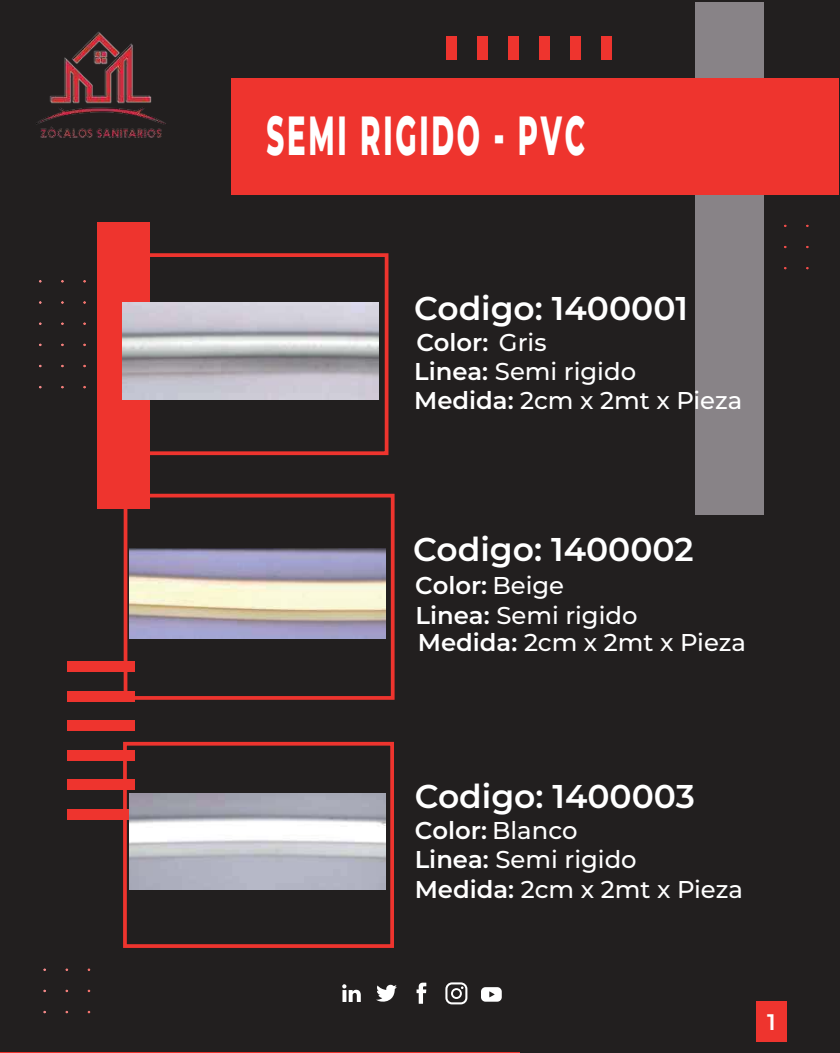
<style>
.page{position:relative;width:840px;height:1053px;background:#fff}
.page>*{position:absolute;margin:0;border:0;box-sizing:border-box;transform-origin:0 0}
.t1{font:800 55px "Montserrat";letter-spacing:.1em;color:#fff;scale:.5 1}
.t2{font:600 32.88px "Montserrat";color:#fff}
.t3{font:500 24.25px/29.1px "Montserrat";color:#fff}
.t4{font:600 22.5px "Montserrat";color:#fff}
.s1{font-weight:600}
</style>
<div class="page">
<div style="left:0;top:0;width:839px;height:1052px;background:#221f1f"></div>
<div style="left:695px;top:2px;width:68px;height:512px;background:#888387"></div>
<hr style="left:0;top:1051px;width:519px;height:1px;background:#ee342e">
<div style="left:755px;top:1001px;width:31px;height:40px;background:#ee342e"></div>
<div style="left:97px;top:222px;width:52px;height:286px;background:#ee342e"></div>
<div style="left:232px;top:78px;width:606px;height:116px;background:#ee342e"></div>
<div style="left:67px;top:809px;width:68px;height:10px;background:#ee342e"></div>
<div style="left:67px;top:779px;width:68px;height:10px;background:#ee342e"></div>
<div style="left:67px;top:750px;width:68px;height:10px;background:#ee342e"></div>
<div style="left:67px;top:720px;width:68px;height:10px;background:#ee342e"></div>
<div style="left:67px;top:691px;width:68px;height:10px;background:#ee342e"></div>
<div style="left:67px;top:661px;width:68px;height:10px;background:#ee342e"></div>
<div style="left:446px;top:36px;width:11px;height:24px;background:#ee342e"></div>
<div style="left:477px;top:36px;width:11px;height:24px;background:#ee342e"></div>
<div style="left:508px;top:36px;width:10px;height:24px;background:#ee342e"></div>
<div style="left:539px;top:36px;width:10px;height:24px;background:#ee342e"></div>
<div style="left:569px;top:36px;width:11px;height:24px;background:#ee342e"></div>
<div style="left:600px;top:36px;width:11px;height:24px;background:#ee342e"></div>
<div style="left:114px;top:253px;width:274px;height:202px;border:4px solid #ee342e"></div>
<img style="left:36px;top:31px;width:130px;height:107px">
<div style="left:124px;top:493px;width:270px;height:206px;border:4px solid #ee342e"></div>
<div style="left:123px;top:741px;width:271px;height:206px;border:4px solid #ee342e"></div>
<svg style="left:481px;top:987px;width:20px;height:14px"></svg>
<svg style="left:376px;top:984px;width:20px;height:18px"></svg>
<svg style="left:416px;top:982px;width:10px;height:21px"></svg>
<svg style="left:445px;top:982px;width:22px;height:22px"></svg>
<svg style="left:342px;top:984px;width:19px;height:17px"></svg>
<img style="left:123px;top:302px;width:255px;height:98px">
<img style="left:130px;top:548px;width:256px;height:90px">
<img style="left:130px;top:793px;width:256px;height:96px">
<h1 class="t1" style="left:266px;top:104px;width:638px">SEMI RIGIDO - PVC</h1>
<h2 class="t2" style="left:414px;top:292px;width:275px">Codigo: 1400001</h2>
<p class="t3" style="left:414px;top:329px;width:329px"><span class="s1">Color:</span> Gris<br><span class="s1">Linea:</span> Semi rigido<br><span class="s1">Medida:</span> 2cm x 2mt x Pieza</p>
<h2 class="t2" style="left:413px;top:533px;width:282px">Codigo: 1400002</h2>
<p class="t3" style="left:415px;top:572px;width:224px;line-height:30.4px"><span class="s1">Color:</span> Beige<br><span class="s1">Linea:</span> Semi rigido</p>
<p class="t3" style="left:418px;top:629px;width:329px"><span class="s1">Medida:</span> 2cm x 2mt x Pieza</p>
<h2 class="t2" style="left:414px;top:780px;width:282px">Codigo: 1400003</h2>
<p class="t3" style="left:414px;top:817px;width:329px"><span class="s1">Color:</span> Blanco<br><span class="s1">Linea:</span> Semi rigido<br><span class="s1">Medida:</span> 2cm x 2mt x Pieza</p>
<p class="t4" style="left:767px;top:1011px;width:10px">1</p>
</div>
